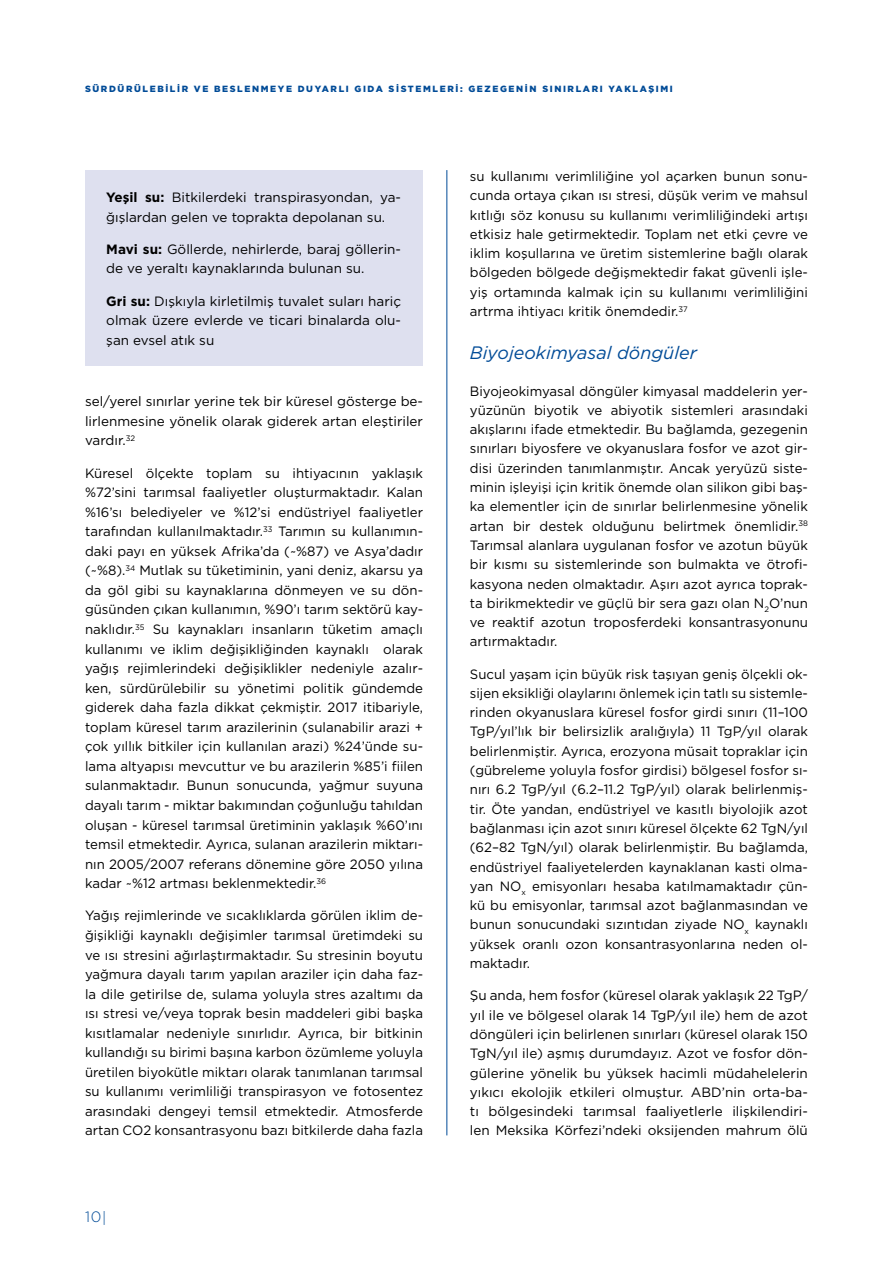
<style>
.page{position:relative;width:893px;height:1263px;background:#fff}
.page>*{position:absolute;margin:0;border:0;box-sizing:border-box;transform-origin:0 0}
.t1{font:italic 18px "Gotham";color:#004b97}
.t2{font:300 15px "Gotham";color:#004b97}
.t3{font:13.5px/19.4px "Gotham";color:#000;text-align:justify}
.t4{font:900 9px "Gotham";letter-spacing:.18em;color:#004b97}
.s1{font-weight:700}
</style>
<div class="page">
<hr style="left:446px;top:170px;width:1px;height:965px;background:#004b97">
<div style="left:85px;top:170px;width:337px;height:196px;background:#dee0ef"></div>
<p class="t4" style="left:85px;top:83px;width:589px">SÜRDÜRÜLEBİLİR VE BESLENMEYE DUYARLI GIDA SİSTEMLERİ: GEZEGENİN SINIRLARI YAKLAŞIMI</p>
<p class="t3" style="left:106px;top:187px;width:296px"><span class="s1">Yeşil su:</span> Bitkilerdeki transpirasyondan, ya&shy;ğışlardan gelen ve toprakta depolanan su.</p>
<p class="t3" style="left:106px;top:239px;width:296px"><span class="s1">Mavi su:</span> Göllerde, nehirlerde, baraj göllerin&shy;de ve yeraltı kaynaklarında bulunan su.</p>
<p class="t3" style="left:106px;top:291px;width:296px"><span class="s1">Gri su:</span> Dışkıyla kirletilmiş tuvalet suları hariç olmak üzere evlerde ve ticari binalarda olu&shy;şan evsel atık su</p>
<p class="t3" style="left:85px;top:391px;width:340px">sel/yerel sınırlar yerine tek bir küresel gösterge be&shy;lirlenmesine yönelik olarak giderek artan eleştiriler vardır.<sup>32</sup></p>
<p class="t3" style="left:85px;top:463px;width:340px">Küresel ölçekte toplam su ihtiyacının yaklaşık %72’sini tarımsal faaliyetler oluşturmaktadır. Kalan %16’sı belediyeler ve %12’si endüstriyel faaliyetler tarafından kullanılmaktadır.<sup>33</sup> Tarımın su kullanımın&shy;daki payı en yüksek Afrika’da (~%87) ve Asya’dadır (~%8).<sup>34</sup> Mutlak su tüketiminin, yani deniz, akarsu ya da göl gibi su kaynaklarına dönmeyen ve su dön&shy;güsünden çıkan kullanımın, %90’ı tarım sektörü kay&shy;naklıdır.<sup>35</sup> Su kaynakları insanların tüketim amaçlı kullanımı ve iklim değişikliğinden kaynaklı olarak yağış rejimlerindeki değişiklikler nedeniyle azalır&shy;ken, sürdürülebilir su yönetimi politik gündemde giderek daha fazla dikkat çekmiştir. 2017 itibariyle, toplam küresel tarım arazilerinin (sulanabilir arazi + çok yıllık bitkiler için kullanılan arazi) %24’ünde su&shy;lama altyapısı mevcuttur ve bu arazilerin %85’i fiilen sulanmaktadır. Bunun sonucunda, yağmur suyuna dayalı tarım - miktar bakımından çoğunluğu tahıldan oluşan - küresel tarımsal üretiminin yaklaşık %60’ını temsil etmektedir. Ayrıca, sulanan arazilerin miktarı&shy;nın 2005/2007 referans dönemine göre 2050 yılına kadar ~%12 artması beklenmektedir.<sup>36</sup></p>
<p class="t3" style="left:85px;top:905px;width:340px">Yağış rejimlerinde ve sıcaklıklarda görülen iklim de&shy;ğişikliği kaynaklı değişimler tarımsal üretimdeki su ve ısı stresini ağırlaştırmaktadır. Su stresinin boyutu yağmura dayalı tarım yapılan araziler için daha faz&shy;la dile getirilse de, sulama yoluyla stres azaltımı da ısı stresi ve/veya toprak besin maddeleri gibi başka kısıtlamalar nedeniyle sınırlıdır. Ayrıca, bir bitkinin kullandığı su birimi başına karbon özümleme yoluyla üretilen biyokütle miktarı olarak tanımlanan tarımsal su kullanımı verimliliği transpirasyon ve fotosentez arasındaki dengeyi temsil etmektedir. Atmosferde artan CO2 konsantrasyonu bazı bitkilerde daha fazla</p>
<p class="t2" style="left:85px;top:1207px;width:23px">10|</p>
<p class="t3" style="left:470px;top:166px;width:340px">su kullanımı verimliliğine yol açarken bunun sonu&shy;cunda ortaya çıkan ısı stresi, düşük verim ve mahsul kıtlığı söz konusu su kullanımı verimliliğindeki artışı etkisiz hale getirmektedir. Toplam net etki çevre ve iklim koşullarına ve üretim sistemlerine bağlı olarak bölgeden bölgede değişmektedir fakat güvenli işle&shy;yiş ortamında kalmak için su kullanımı verimliliğini artrma ihtiyacı kritik önemdedir.<sup>37</sup></p>
<h1 class="t1" style="left:470px;top:341px;width:229px">Biyojeokimyasal döngüler</h1>
<p class="t3" style="left:470px;top:381px;width:340px">Biyojeokimyasal döngüler kimyasal maddelerin yer&shy;yüzünün biyotik ve abiyotik sistemleri arasındaki akışlarını ifade etmektedir. Bu bağlamda, gezegenin sınırları biyosfere ve okyanuslara fosfor ve azot gir&shy;disi üzerinden tanımlanmıştır. Ancak yeryüzü siste&shy;minin işleyişi için kritik önemde olan silikon gibi baş&shy;ka elementler için de sınırlar belirlenmesine yönelik artan bir destek olduğunu belirtmek önemlidir.<sup>38<br></sup>Tarımsal alanlara uygulanan fosfor ve azotun büyük bir kısmı su sistemlerinde son bulmakta ve ötrofi&shy;kasyona neden olmaktadır. Aşırı azot ayrıca toprak&shy;ta birikmektedir ve güçlü bir sera gazı olan N<sub>2</sub>O’nun ve reaktif azotun troposferdeki konsantrasyonunu artırmaktadır.</p>
<p class="t3" style="left:470px;top:664px;width:340px">Sucul yaşam için büyük risk taşıyan geniş ölçekli ok&shy;sijen eksikliği olaylarını önlemek için tatlı su sistemle&shy;rinden okyanuslara küresel fosfor girdi sınırı (11–100<br>TgP/yıl’lık bir belirsizlik aralığıyla) 11 TgP/yıl olarak belirlenmiştir. Ayrıca, erozyona müsait topraklar için (gübreleme yoluyla fosfor girdisi) bölgesel fosfor sı&shy;nırı 6.2 TgP/yıl (6.2–11.2 TgP/yıl) olarak belirlenmiş&shy;tir. Öte yandan, endüstriyel ve kasıtlı biyolojik azot bağlanması için azot sınırı küresel ölçekte 62 TgN/yıl (62–82 TgN/yıl) olarak belirlenmiştir. Bu bağlamda, endüstriyel faaliyetelerden kaynaklanan kasti olma&shy;yan NO<sub>x</sub> emisyonları hesaba katılmamaktadır çün&shy;kü bu emisyonlar, tarımsal azot bağlanmasından ve bunun sonucundaki sızıntıdan ziyade NO<sub>x</sub> kaynaklı yüksek oranlı ozon konsantrasyonlarına neden ol&shy;maktadır.</p>
<p class="t3" style="left:470px;top:985px;width:340px">Şu anda, hem fosfor (küresel olarak yaklaşık 22 TgP/ yıl ile ve bölgesel olarak 14 TgP/yıl ile) hem de azot döngüleri için belirlenen sınırları (küresel olarak 150<br>TgN/yıl ile) aşmış durumdayız. Azot ve fosfor dön&shy;gülerine yönelik bu yüksek hacimli müdahelelerin yıkıcı ekolojik etkileri olmuştur. ABD’nin orta-ba&shy;tı bölgesindeki tarımsal faaliyetlerle ilişkilendiri&shy;len Meksika Körfezi’ndeki oksijenden mahrum ölü</p>
</div>
